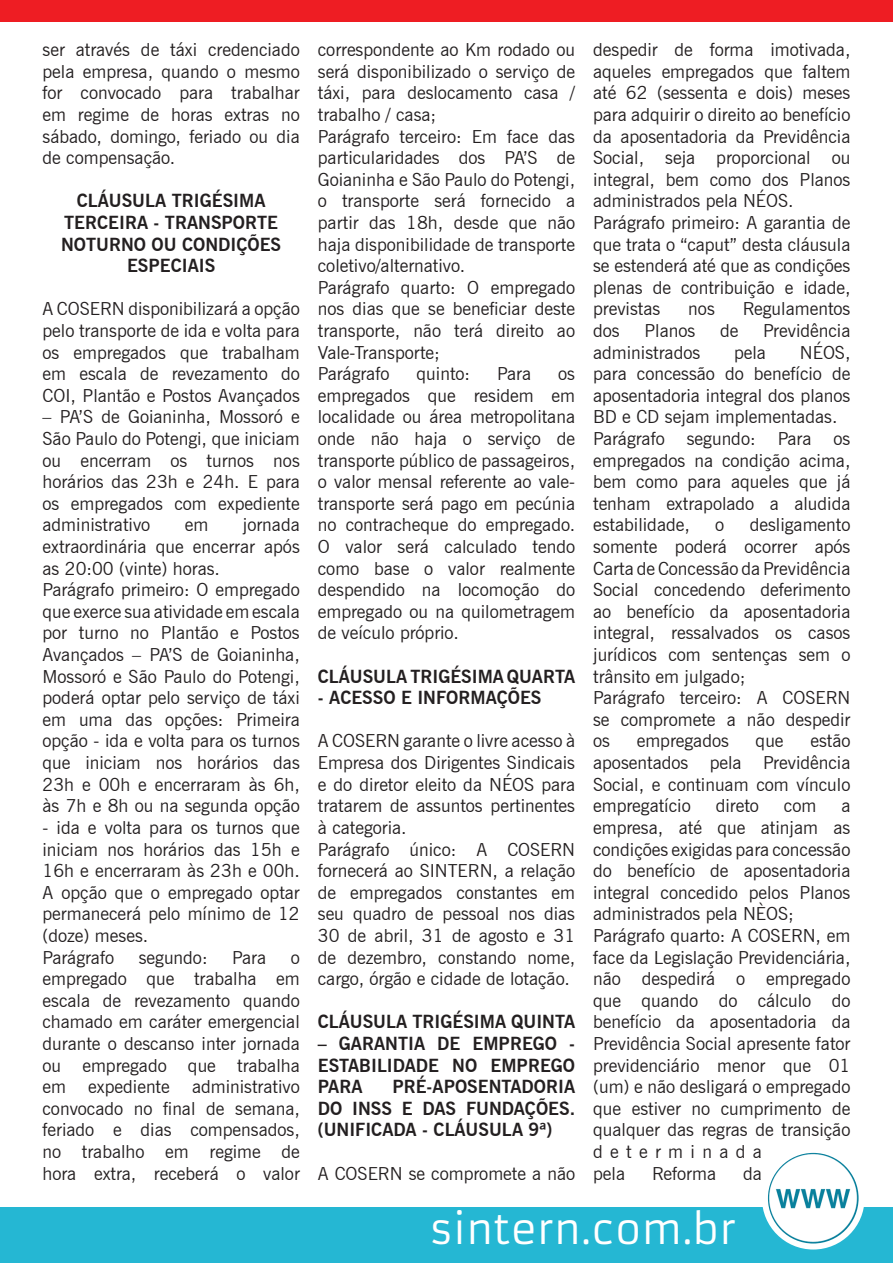
<style>
.page{position:relative;width:893px;height:1263px;background:#fff}
.page>*{position:absolute;margin:0;border:0;box-sizing:border-box;transform-origin:0 0}
.t1{font:40.5px "Armata";color:#fff}
.t2{font:18px/21.6px "News Gothic BT";color:#231f20;text-align:justify}
.t3{font:700 18px/21.6px "News Gothic BT";color:#231f20;text-align:justify}
</style>
<div class="page">
<div style="left:0;top:1208px;width:893px;height:55px;background:#25b7d3"></div>
<img style="left:765px;top:1150px;width:97px;height:96px;border-radius:48px">
<div style="left:762px;top:1147px;width:103px;height:102px;border:6px solid #fff;border-radius:50%"></div>
<div style="left:0;top:0;width:893px;height:22px;background:#ee1d23"></div>
<p class="t2" style="left:43px;top:39px;width:259px">ser através de táxi credenciado pela empresa, quando o mesmo for convocado para trabalhar em regime de horas extras no sábado, domingo, feriado ou dia de compensação.</p>
<p class="t3" style="left:61px;top:190px;width:222px;text-align:center">CLÁUSULA TRIGÉSIMA<br>TERCEIRA - TRANSPORTE<br>NOTURNO OU CONDIÇÕES<br>ESPECIAIS</p>
<p class="t2" style="left:43px;top:298px;width:259px">A COSERN disponibilizará a opção pelo transporte de ida e volta para os empregados que trabalham em escala de revezamento do COI, Plantão e Postos Avançados</p>
<p class="t2" style="left:43px;top:406px;width:259px">– PA’S de Goianinha, Mossoró e São Paulo do Potengi, que iniciam ou encerram os turnos nos horários das 23h e 24h. E para os empregados com expediente administrativo</p>
<p class="t2" style="left:43px;top:514px;width:259px;text-indent:200px">jornada extraordinária que encerrar após as 20:00 (vinte) horas.</p>
<p class="t2" style="left:43px;top:579px;width:259px">Parágrafo primeiro: O empregado que exerce sua atividade em escala por turno no Plantão e Postos Avançados – PA’S de Goianinha, Mossoró e São Paulo do Potengi, poderá optar pelo serviço de táxi em uma das opções: Primeira opção - ida e volta para os turnos que iniciam nos horários das 23h e 00h e encerraram às 6h, às 7h e 8h ou na segunda opção</p>
<p class="t2" style="left:43px;top:816px;width:259px">- ida e volta para os turnos que iniciam nos horários das 15h e 16h e encerraram às 23h e 00h.<br>A opção que o empregado optar permanecerá pelo mínimo de 12 (doze) meses.</p>
<p class="t2" style="left:43px;top:946px;width:73px">Parágrafo</p>
<p class="t2" style="left:139px;top:946px;width:70px">segundo:</p>
<p class="t2" style="left:232px;top:946px;width:35px">Para</p>
<p class="t2" style="left:185px;top:514px;width:25px">em</p>
<p class="t2" style="left:43px;top:946px;width:259px;text-indent:248px">o empregado que trabalha em escala de revezamento quando chamado em caráter emergencial durante o descanso inter jornada ou empregado que trabalha em expediente administrativo convocado no final de semana, feriado e dias compensados, no trabalho em regime de hora extra, receberá o valor</p>
<p class="t2" style="left:318px;top:39px;width:259px">correspondente ao Km rodado ou será disponibilizado o serviço de táxi, para deslocamento casa / trabalho / casa;</p>
<p class="t2" style="left:318px;top:125px;width:259px">Parágrafo terceiro: Em face das particularidades dos PA’S de Goianinha e São Paulo do Potengi, o transporte será fornecido a partir das 18h, desde que não haja disponibilidade de transporte coletivo/alternativo.</p>
<p class="t2" style="left:318px;top:276px;width:259px">Parágrafo quarto: O empregado nos dias que se beneficiar deste transporte, não terá direito ao Vale-Transporte;</p>
<p class="t2" style="left:318px;top:363px;width:73px">Parágrafo</p>
<p class="t2" style="left:417px;top:363px;width:55px">quinto:</p>
<p class="t2" style="left:497px;top:363px;width:35px">Para</p>
<p class="t2" style="left:318px;top:363px;width:259px;text-indent:240px">os empregados que residem em localidade ou área metropolitana onde não haja o serviço de transporte público de passageiros, o valor mensal referente ao vale&shy;transporte será pago em pecúnia no contracheque do empregado.<br>O valor será calculado tendo como base o valor realmente despendido na locomoção do empregado ou na quilometragem de veículo próprio.</p>
<p class="t3" style="left:318px;top:665px;width:259px">CLÁUSULA TRIGÉSIMA QUARTA</p>
<p class="t3" style="left:318px;top:687px;width:225px">- ACESSO E INFORMAÇÕES</p>
<p class="t2" style="left:318px;top:730px;width:259px">A COSERN garante o livre acesso à Empresa dos Dirigentes Sindicais e do diretor eleito da NÉOS para tratarem de assuntos pertinentes à categoria.</p>
<p class="t2" style="left:318px;top:838px;width:259px">Parágrafo único: A COSERN fornecerá ao SINTERN, a relação de empregados constantes em seu quadro de pessoal nos dias 30 de abril, 31 de agosto e 31 de dezembro, constando nome, cargo, órgão e cidade de lotação.</p>
<p class="t3" style="left:318px;top:1011px;width:259px">CLÁUSULA TRIGÉSIMA QUINTA</p>
<p class="t3" style="left:318px;top:1032px;width:259px">– GARANTIA DE EMPREGO - ESTABILIDADE NO EMPREGO PARA</p>
<p class="t3" style="left:318px;top:1076px;width:259px;text-indent:75px">PRÉ-APOSENTADORIA DO INSS E DAS FUNDAÇÕES. (UNIFICADA - CLÁUSULA 9ª)</p>
<p class="t2" style="left:318px;top:1162px;width:259px">A COSERN se compromete a não</p>
<p class="t2" style="left:593px;top:39px;width:259px">despedir de forma imotivada, aqueles empregados que faltem até 62 (sessenta e dois) meses para adquirir o direito ao benefício da aposentadoria da Previdência Social, seja proporcional ou integral, bem como dos Planos administrados pela NÉOS.</p>
<p class="t2" style="left:593px;top:212px;width:259px">Parágrafo primeiro: A garantia de que trata o “caput” desta cláusula se estenderá até que as condições plenas de contribuição e idade, previstas</p>
<p class="t2" style="left:688px;top:298px;width:28px">nos</p>
<p class="t2" style="left:743px;top:298px;width:109px">Regulamentos</p>
<p class="t2" style="left:593px;top:320px;width:28px">dos</p>
<p class="t2" style="left:644px;top:320px;width:52px">Planos</p>
<p class="t2" style="left:720px;top:320px;width:20px">de</p>
<p class="t2" style="left:763px;top:320px;width:89px">Previdência</p>
<p class="t2" style="left:593px;top:341px;width:109px">administrados</p>
<p class="t2" style="left:734px;top:341px;width:33px">pela</p>
<p class="t2" style="left:593px;top:341px;width:259px;text-indent:207px">NÉOS, para concessão do benefício de aposentadoria integral dos planos BD e CD sejam implementadas.</p>
<p class="t2" style="left:593px;top:428px;width:259px">Parágrafo segundo: Para os empregados na condição acima, bem como para aqueles que já tenham extrapolado a aludida estabilidade,</p>
<p class="t2" style="left:593px;top:514px;width:259px;text-indent:157px">desligamento somente poderá ocorrer após Carta de Concessão da Previdência Social concedendo deferimento ao benefício da aposentadoria integral, ressalvados os casos jurídicos com sentenças sem o trânsito em julgado;</p>
<p class="t2" style="left:593px;top:687px;width:259px">Parágrafo terceiro: A COSERN se compromete a não despedir os</p>
<p class="t2" style="left:715px;top:514px;width:11px">o</p>
<p class="t2" style="left:637px;top:730px;width:94px">empregados</p>
<p class="t2" style="left:756px;top:730px;width:29px">que</p>
<p class="t2" style="left:593px;top:730px;width:259px;text-indent:217px">estão aposentados pela Previdência Social, e continuam com vínculo empregatício</p>
<p class="t2" style="left:716px;top:795px;width:45px">direto</p>
<p class="t2" style="left:784px;top:795px;width:34px">com</p>
<p class="t2" style="left:593px;top:795px;width:259px;text-indent:248px">a empresa, até que atinjam as condições exigidas para concessão do benefício de aposentadoria integral concedido pelos Planos administrados pela NÈOS;</p>
<p class="t2" style="left:593px;top:924px;width:259px;text-align:left">Parágrafo quarto: A COSERN, em face da Legislação Previdenciária, não despedirá o empregado que quando do cálculo do benefício da aposentadoria da<br>Previdência Social apresente fator previdenciário menor que 01 (um) e não desligará o empregado que estiver no cumprimento de qualquer das regras de transição determinada<br>pela</p>
<p class="t2" style="left:652px;top:1162px;width:66px">Reforma</p>
<p class="t2" style="left:743px;top:1162px;width:20px">da</p>
<p class="t1" style="left:429px;top:1204px;width:309px">sintern.com.br</p>
</div>
